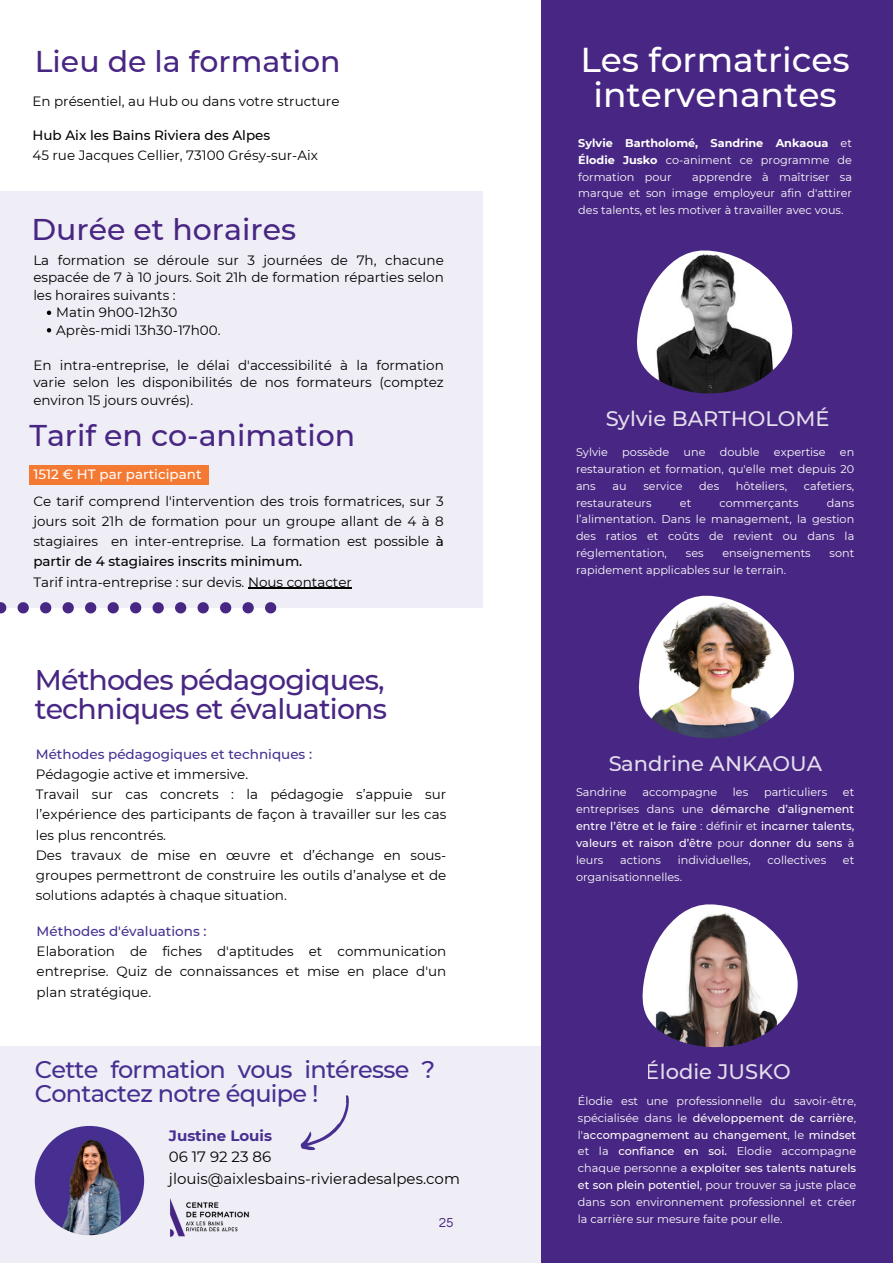
<style>
.page{position:relative;width:893px;height:1264px;background:#fff}
.page>*{position:absolute;margin:0;border:0;box-sizing:border-box;transform-origin:0 0}
.t1{font:500 34.5px/36px "Montserrat";color:#fff;text-align:center}
.t2{font:500 30px "Montserrat";color:#482683}
.t3{font:500 28.5px/29.2px "Montserrat";letter-spacing:-.03em;color:#482683}
.t4{font:500 24px/23.5px "Montserrat";letter-spacing:-.03em;color:#472f91}
.t5{font:500 21px "Montserrat";color:#fff}
.t6{font:15px "Montserrat";color:#000}
.t7{font:700 15px "Montserrat";color:#472f91}
.t8{font:13.5px/20.2px "Montserrat";color:#000;text-align:justify}
.t9{font:500 13.5px "Montserrat";color:#472f91}
.t10{font:500 13.5px "Montserrat";color:#000}
.t11{font:500 13.5px "Montserrat";color:#fff}
.t12{font:13.5px "Questrial";color:#482683}
.t13{font:11.25px/16.8px "Montserrat";color:#fff;text-align:justify}
.t14{font:500 11.25px/16.8px "Montserrat";color:#fff;text-align:justify}
.t15{font:700 11.25px/16.8px "Montserrat";color:#fff;text-align:justify}
.s1{font-weight:500}
.s2{font-weight:400}
</style>
<div class="page">
<div style="left:540px;top:0;width:352px;height:1262px;background:#482683"></div>
<div style="left:0;top:1046px;width:553px;height:216px;background:#efedf5"></div>
<img style="left:637px;top:250px;width:156px;height:144px">
<img style="left:639px;top:595px;width:155px;height:144px">
<svg style="left:0;top:608px;width:276px;height:5px"></svg>
<div style="left:0;top:191px;width:483px;height:417px;background:#efedf5"></div>
<div style="left:29px;top:465px;width:180px;height:19px;background:#f47933"></div>
<svg style="left:47px;top:310px;width:4px;height:5px"></svg>
<svg style="left:47px;top:328px;width:4px;height:4px"></svg>
<hr style="left:248px;top:587px;width:104px;height:1px;background:#000">
<img style="left:642px;top:904px;width:156px;height:144px">
<img style="left:35px;top:1125px;width:109px;height:110px;border-radius:50%">
<svg style="left:300px;top:1095px;width:49px;height:56px"></svg>
<img style="left:170px;top:1198px;width:80px;height:39px">
<p class="t2" style="left:35px;top:43px;width:307px">Lieu de la formation</p>
<p class="t8" style="left:32px;top:91px;width:308px">En présentiel, au Hub ou dans votre structure</p>
<p class="t10" style="left:32px;top:127px;width:239px">Hub Aix les Bains Riviera des Alpes</p>
<p class="t8" style="left:32px;top:145px;width:287px">45 rue Jacques Cellier, 73100 Grésy-sur-Aix</p>
<p class="t2" style="left:31px;top:211px;width:266px">Durée et horaires</p>
<p class="t8" style="left:33px;top:251px;width:412px;line-height:17.5px">La formation se déroule sur 3 journées de 7h, chacune espacée de 7 à 10 jours. Soit 21h de formation réparties selon les horaires suivants :</p>
<p class="t8" style="left:56px;top:302px;width:123px">Matin 9h00-12h30</p>
<p class="t8" style="left:56px;top:319px;width:166px">Après-midi 13h30-17h00.</p>
<p class="t8" style="left:33px;top:356px;width:412px;line-height:17.5px">En intra-entreprise, le délai d'accessibilité à la formation varie selon les disponibilités de nos formateurs (comptez environ 15 jours ouvrés).</p>
<p class="t2" style="left:29px;top:417px;width:327px">Tarif en co-animation</p>
<p class="t11" style="left:33px;top:466px;width:170px">1512 € HT par participant</p>
<p class="t8" style="left:33px;top:491px;width:412px">Ce tarif comprend l'intervention des trois formatrices, sur 3 jours soit 21h de formation pour un groupe allant de 4 à 8 stagiaires en inter-entreprise. La formation est possible <span class="s1">à partir de 4 stagiaires inscrits minimum.</span></p>
<p class="t8" style="left:33px;top:571px;width:320px">Tarif intra-entreprise : sur devis. Nous contacter</p>
<p class="t3" style="left:35px;top:665px;width:353px">Méthodes pédagogiques, techniques et évaluations</p>
<p class="t9" style="left:36px;top:745px;width:278px">Méthodes pédagogiques et techniques :</p>
<p class="t8" style="left:36px;top:764px;width:214px">Pédagogie active et immersive.</p>
<p class="t8" style="left:36px;top:784px;width:412px">Travail sur cas concrets : la pédagogie s’appuie sur l’expérience des participants de façon à travailler sur les cas les plus rencontrés.</p>
<p class="t8" style="left:36px;top:845px;width:412px">Des travaux de mise en œuvre et d’échange en sous&shy;groupes permettront de construire les outils d’analyse et de solutions adaptés à chaque situation.</p>
<p class="t9" style="left:37px;top:922px;width:171px">Méthodes d'évaluations :</p>
<p class="t8" style="left:37px;top:941px;width:411px">Elaboration de fiches d'aptitudes et communication entreprise. Quiz de connaissances et mise en place d'un plan stratégique.</p>
<p class="t4" style="left:35px;top:1057px;width:402px">Cette formation vous intéresse ?<br>Contactez notre équipe !</p>
<p class="t7" style="left:169px;top:1126px;width:105px">Justine Louis</p>
<p class="t6" style="left:169px;top:1147px;width:104px">06 17 92 23 86</p>
<p class="t6" style="left:169px;top:1168px;width:292px">jlouis@aixlesbains‑rivieradesalpes.com</p>
<p class="t12" style="left:439px;top:1215px;width:16px">25</p>
<p class="t1" style="left:580px;top:41px;width:271px">Les formatrices intervenantes</p>
<p class="t15" style="left:578px;top:134px;width:275px">Sylvie Bartholomé, Sandrine Ankaoua <span class="s2">et </span>Élodie Jusko <span class="s2">co-animent ce programme de formation pour</span></p>
<p class="t13" style="left:578px;top:168px;width:275px;text-indent:114px">apprendre à maîtriser sa marque et son image employeur afin d'attirer des talents, et les motiver à travailler avec vous.</p>
<h3 class="t5" style="left:605px;top:405px;width:226px">Sylvie BARTHOLOMÉ</h3>
<p class="t13" style="left:576px;top:443px;width:33px">Sylvie</p>
<p class="t13" style="left:622px;top:443px;width:48px">possède</p>
<p class="t13" style="left:683px;top:443px;width:23px">une</p>
<p class="t13" style="left:719px;top:443px;width:41px">double</p>
<p class="t13" style="left:773px;top:443px;width:53px">expertise</p>
<p class="t13" style="left:576px;top:443px;width:280px;text-indent:264px">en restauration et formation, qu'elle met depuis 20 ans</p>
<p class="t13" style="left:612px;top:477px;width:16px">au</p>
<p class="t13" style="left:643px;top:477px;width:41px">service</p>
<p class="t13" style="left:699px;top:477px;width:21px">des</p>
<p class="t13" style="left:735px;top:477px;width:53px">hôteliers,</p>
<p class="t13" style="left:803px;top:477px;width:52px">cafetiers,</p>
<p class="t13" style="left:576px;top:494px;width:77px">restaurateurs</p>
<p class="t13" style="left:679px;top:494px;width:13px">et</p>
<p class="t13" style="left:719px;top:494px;width:81px">commerçants</p>
<p class="t13" style="left:576px;top:494px;width:280px;text-indent:251px">dans l’alimentation. Dans le management, la gestion des ratios et coûts de revient ou dans la réglementation,</p>
<p class="t13" style="left:685px;top:544px;width:19px">ses</p>
<p class="t13" style="left:722px;top:544px;width:90px">enseignements</p>
<p class="t13" style="left:829px;top:544px;width:26px">sont</p>
<p class="t13" style="left:576px;top:561px;width:212px">rapidement applicables sur le terrain.</p>
<h3 class="t5" style="left:608px;top:750px;width:215px">Sandrine ANKAOUA</h3>
<p class="t13" style="left:576px;top:783px;width:52px">Sandrine</p>
<p class="t13" style="left:642px;top:783px;width:76px">accompagne</p>
<p class="t13" style="left:733px;top:783px;width:17px">les</p>
<p class="t13" style="left:764px;top:783px;width:65px">particuliers</p>
<p class="t14" style="left:576px;top:783px;width:280px;text-indent:267px"><span class="s2">et entreprises dans une</span> démarche d’alignement entre l’être et le faire <span class="s2">: définir et</span> incarner talents, valeurs et raison d’être <span class="s2">pour</span> donner du sens <span class="s2">à leurs</span></p>
<p class="t13" style="left:620px;top:851px;width:42px">actions</p>
<p class="t13" style="left:677px;top:851px;width:75px">individuelles,</p>
<p class="t13" style="left:767px;top:851px;width:60px">collectives</p>
<p class="t13" style="left:842px;top:851px;width:13px">et</p>
<p class="t13" style="left:576px;top:868px;width:108px">organisationnelles.</p>
<h3 class="t5" style="left:645px;top:1058px;width:146px">Élodie JUSKO</h3>
<p class="t13" style="left:578px;top:1092px;width:280px">Élodie est une professionnelle du savoir-être, spécialisée dans le <span class="s1">développement de carrière</span>, l'<span class="s1">accompagnement au changement</span>, le <span class="s1">mindset </span>et la <span class="s1">confiance en soi.</span> Elodie accompagne chaque personne a <span class="s1">exploiter ses talents naturels et son plein potentiel</span>, pour trouver sa juste place dans son environnement professionnel et créer la carrière sur mesure faite pour elle.</p>
</div>
